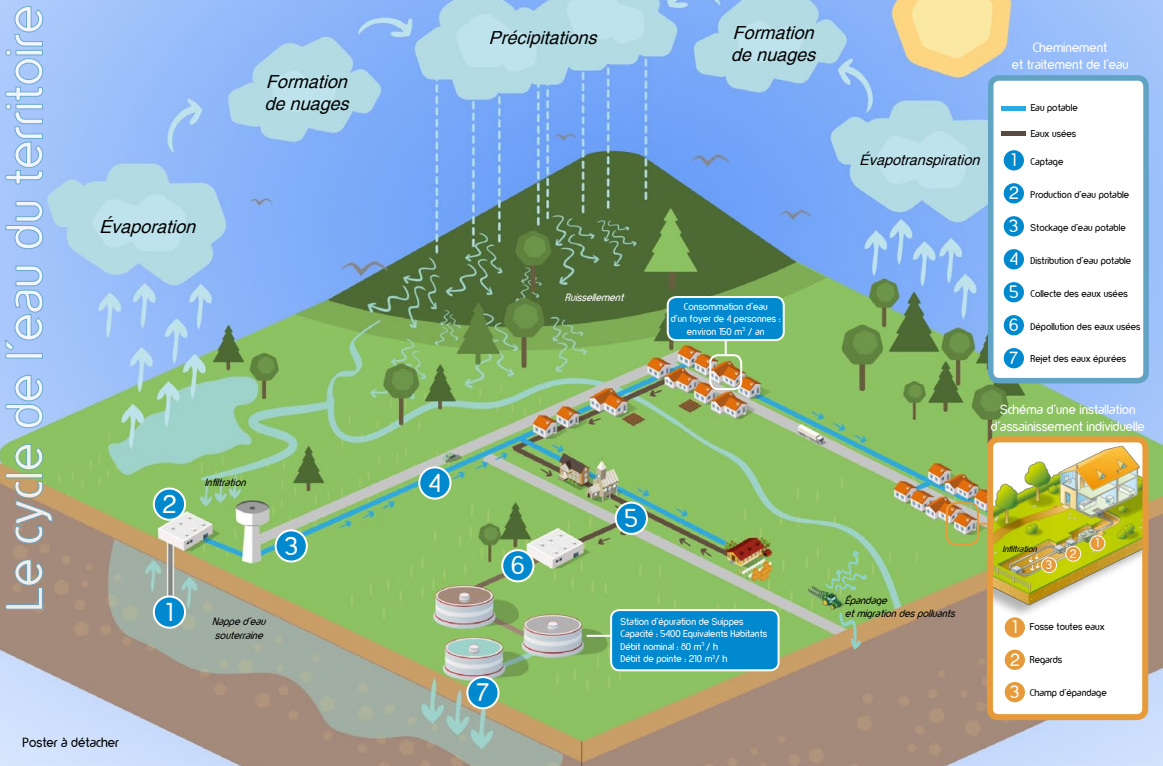
<style>
.page{position:relative;width:1163px;height:766px;background:#fff}
.page>*{position:absolute;margin:0;border:0;box-sizing:border-box;transform-origin:0 0}
.t1{font:55px "yorkville";color:#fff}
.t2{font:27px "yorkville";color:#fff}
.t3{font:18.7px/32.9px "yorkville";color:#fff}
.t4{font:italic 18px/21.6px "Helvetica";color:#000}
.t5{font:italic 14.4px "Helvetica";color:#000}
.t6{font:14.2px "yorkville";color:#000}
.t7{font:14px/16.8px "yorkville";color:#fff;text-align:center}
.t8{font:12.9px "yorkville";color:#fff}
.t9{font:italic 11px/13.3px "yorkville";color:#000}
.t10{font:italic 11px "yorkville";color:#fff}
.t11{font:10.4px "yorkville";color:#000}
.t12{font:10.4px/12.5px "yorkville";color:#fff}
.t13{font:italic 9.3px "yorkville";color:#000}
</style>
<div class="page">
<img style="left:0;top:0;width:1162px;height:765px">
<svg style="left:5px;top:559px;width:38px;height:50px;background:#9d8d82"></svg>
<svg style="left:5px;top:443px;width:48px;height:100px;background:#9ca076"></svg>
<svg style="left:5px;top:375px;width:38px;height:53px;background:#a1c3f3"></svg>
<svg style="left:5px;top:265px;width:38px;height:93px;background:#9dc1f4"></svg>
<svg style="left:5px;top:201px;width:38px;height:48px;background:#9bc0f3"></svg>
<svg style="left:5px;top:6px;width:38px;height:178px;background:#9fc2f3"></svg>
<div style="left:154px;top:596px;width:31px;height:31px;background:#0089cf;border-radius:50%"></div>
<div style="left:153px;top:595px;width:33px;height:33px;border:2px solid #fff;border-radius:50%"></div>
<div style="left:154px;top:488px;width:31px;height:31px;background:#0089cf;border-radius:50%"></div>
<div style="left:153px;top:487px;width:33px;height:33px;border:2px solid #fff;border-radius:50%"></div>
<div style="left:275px;top:530px;width:32px;height:31px;background:#0089cf;border-radius:50%"></div>
<div style="left:274px;top:529px;width:34px;height:33px;border:2px solid #fff;border-radius:50%"></div>
<div style="left:419px;top:467px;width:31px;height:31px;background:#0089cf;border-radius:50%"></div>
<div style="left:418px;top:466px;width:33px;height:33px;border:2px solid #fff;border-radius:50%"></div>
<div style="left:467px;top:677px;width:31px;height:31px;background:#0089cf;border-radius:50%"></div>
<div style="left:466px;top:676px;width:33px;height:33px;border:2px solid #fff;border-radius:50%"></div>
<div style="left:502px;top:550px;width:31px;height:31px;background:#0089cf;border-radius:50%"></div>
<div style="left:501px;top:549px;width:33px;height:33px;border:2px solid #fff;border-radius:50%"></div>
<img style="left:983px;top:433px;width:168px;height:290px">
<div style="left:990px;top:78px;width:155px;height:302px;background:#fff;border-radius:8px"></div>
<div style="left:987px;top:75px;width:161px;height:308px;border:6px solid #61a3c2;border-radius:8px"></div>
<div style="left:615px;top:502px;width:32px;height:31px;background:#0089cf;border-radius:50%"></div>
<div style="left:614px;top:501px;width:34px;height:33px;border:2px solid #fff;border-radius:50%"></div>
<div style="left:1002px;top:149px;width:22px;height:22px;background:#0089cf;border-radius:50%"></div>
<div style="left:1002px;top:149px;width:23px;height:23px;border:1px solid #fff;border-radius:50%"></div>
<div style="left:1002px;top:182px;width:22px;height:22px;background:#0089cf;border-radius:50%"></div>
<div style="left:1002px;top:182px;width:23px;height:23px;border:1px solid #fff;border-radius:50%"></div>
<div style="left:1002px;top:215px;width:22px;height:22px;background:#0089cf;border-radius:50%"></div>
<div style="left:1002px;top:215px;width:23px;height:23px;border:1px solid #fff;border-radius:50%"></div>
<div style="left:1002px;top:248px;width:22px;height:22px;background:#0089cf;border-radius:50%"></div>
<div style="left:1002px;top:248px;width:23px;height:23px;border:1px solid #fff;border-radius:50%"></div>
<div style="left:1002px;top:281px;width:22px;height:22px;background:#0089cf;border-radius:50%"></div>
<div style="left:1002px;top:281px;width:23px;height:23px;border:1px solid #fff;border-radius:50%"></div>
<svg style="left:1002px;top:314px;width:22px;height:22px"></svg>
<div style="left:1002px;top:313px;width:23px;height:23px;border:1px solid #fff;border-radius:50%"></div>
<svg style="left:1002px;top:347px;width:22px;height:22px"></svg>
<div style="left:1002px;top:346px;width:23px;height:23px;border:1px solid #fff;border-radius:50%"></div>
<div style="left:1000px;top:131px;width:25px;height:5px;background:#5a4a42"></div>
<hr style="left:1000px;top:106px;width:25px;height:4px;background:#29aae1">
<div style="left:1089px;top:535px;width:15px;height:15px;background:#e79a3a;border-radius:50%"></div>
<div style="left:1089px;top:535px;width:16px;height:16px;border:1px solid #fff;border-radius:50%"></div>
<div style="left:1065px;top:546px;width:15px;height:15px;background:#e79a3a;border-radius:50%"></div>
<div style="left:1065px;top:545px;width:15px;height:16px;border:1px solid #fff;border-radius:50%"></div>
<div style="left:1041px;top:557px;width:15px;height:15px;background:#e79a3a;border-radius:50%"></div>
<div style="left:1040px;top:557px;width:16px;height:16px;border:1px solid #fff;border-radius:50%"></div>
<svg style="left:1003px;top:616px;width:22px;height:22px"></svg>
<div style="left:1003px;top:615px;width:23px;height:23px;border:1px solid #fff;border-radius:50%"></div>
<div style="left:1003px;top:648px;width:22px;height:22px;background:#e79a3a;border-radius:50%"></div>
<div style="left:1003px;top:648px;width:23px;height:23px;border:1px solid #fff;border-radius:50%"></div>
<div style="left:1003px;top:681px;width:22px;height:21px;background:#e79a3a;border-radius:50%"></div>
<div style="left:1003px;top:680px;width:23px;height:23px;border:1px solid #fff;border-radius:50%"></div>
<div style="left:945px;top:502px;width:33px;height:43px;border:2px solid #e79a3a;border-radius:8px"></div>
<svg style="left:978px;top:522px;width:8px;height:2px"></svg>
<svg style="left:1028px;top:553px;width:11px;height:17px"></svg>
<div style="left:611px;top:610px;width:167px;height:60px;background:#0089cf;border-radius:8px"></div>
<div style="left:610px;top:609px;width:169px;height:62px;border:2px solid #fff;border-radius:8px"></div>
<hr style="left:586px;top:634px;width:25px;height:2px;background:#fff">
<div style="left:667px;top:297px;width:116px;height:43px;background:#0089cf;border-radius:8px"></div>
<div style="left:666px;top:296px;width:118px;height:45px;border:2px solid #fff;border-radius:8px"></div>
<div style="left:709px;top:354px;width:33px;height:36px;border:2px solid #fff;border-radius:8px"></div>
<svg style="left:724px;top:339px;width:2px;height:16px"></svg>
<svg style="left:825px;top:550px;width:41px;height:41px;background:#8dc474"></svg>
<svg style="left:839px;top:612px;width:21px;height:37px"></svg>
<h1 class="t1" style="left:-9px;top:611px;width:607px;rotate:-90deg">Le cycle de l’eau du territoire</h1>
<h3 class="t4" style="left:99px;top:215px;width:103px">Évaporation</h3>
<h3 class="t4" style="left:264px;top:71px;width:91px">Formation denuages</h3>
<h2 class="t2" style="left:162px;top:487px;width:15px">2</h2>
<h2 class="t2" style="left:166px;top:595px;width:8px">1</h2>
<p class="t9" style="left:205px;top:476px;width:50px">Infiltration</p>
<h2 class="t2" style="left:285px;top:529px;width:15px">3</h2>
<p class="t9" style="left:212px;top:614px;width:63px">Napped’eau souterraine</p>
<h3 class="t6" style="left:23px;top:733px;width:98px">Poster à détacher</h3>
<h2 class="t2" style="left:429px;top:466px;width:13px">4</h2>
<h3 class="t4" style="left:488px;top:27px;width:115px">Précipitations</h3>
<p class="t10" style="left:565px;top:291px;width:68px">Ruissellement</p>
<h3 class="t4" style="left:730px;top:22px;width:91px">Formation denuages</h3>
<p class="t12" style="left:670px;top:299px;width:111px;text-align:center">Consommation d’eau<br>d’un foyer de 4 personnes : environ 150 m<sup>3</sup> / an</p>
<h3 class="t5" style="left:859px;top:152px;width:126px">Évapotranspiration</h3>
<h3 class="t7" style="left:1011px;top:39px;width:118px">Cheminement<br>et traitement de l’eau</h3>
<p class="t11" style="left:1030px;top:101px;width:49px">Eau potable</p>
<p class="t11" style="left:1030px;top:127px;width:47px">Eaux usées</p>
<h3 class="t3" style="left:1008px;top:143px;width:11px">1<br>2<br>3<br>4<br>5<br>6<br>7</h3>
<p class="t11" style="left:1030px;top:155px;width:34px">Captage</p>
<p class="t11" style="left:1030px;top:188px;width:100px">Production d’eau potable</p>
<p class="t11" style="left:1030px;top:221px;width:97px">Stockage d’eau potable</p>
<p class="t11" style="left:1030px;top:254px;width:102px">Distribution d’eau potable</p>
<p class="t11" style="left:1030px;top:287px;width:99px">Collecte des eaux usées</p>
<p class="t11" style="left:1030px;top:320px;width:111px">Dépollution des eaux usées</p>
<p class="t11" style="left:1030px;top:353px;width:97px">Rejet des eaux épurées</p>
<h3 class="t7" style="left:990px;top:401px;width:155px">Schéma d’une installation d’assainissement individuelle</h3>
<h2 class="t2" style="left:511px;top:549px;width:15px">6</h2>
<h2 class="t2" style="left:476px;top:676px;width:14px">7</h2>
<h2 class="t2" style="left:624px;top:501px;width:15px">5</h2>
<p class="t12" style="left:620px;top:614px;width:148px">Station d’épuration de Suippes<br>Capacité : 5400 Equivalents Habitants<br>Débit nominal : 80 m<sup>3</sup> / h<br>Débit de pointe : 210 m<sup>3</sup>/ h</p>
<p class="t9" style="left:844px;top:593px;width:119px">Épandage etmigrationdespolluants</p>
<p class="t13" style="left:1002px;top:543px;width:43px">Infiltration</p>
<p class="t8" style="left:1045px;top:557px;width:8px">3</p>
<p class="t8" style="left:1069px;top:545px;width:8px">2</p>
<p class="t8" style="left:1095px;top:535px;width:5px">1</p>
<h3 class="t3" style="left:1009px;top:610px;width:11px;line-height:32.3px">1<br>2<br>3</h3>
<p class="t11" style="left:1029px;top:620px;width:76px">Fosse toutes eaux</p>
<p class="t11" style="left:1029px;top:653px;width:34px">Regards</p>
<p class="t11" style="left:1029px;top:685px;width:78px">Champ d’épandage</p>
</div>
